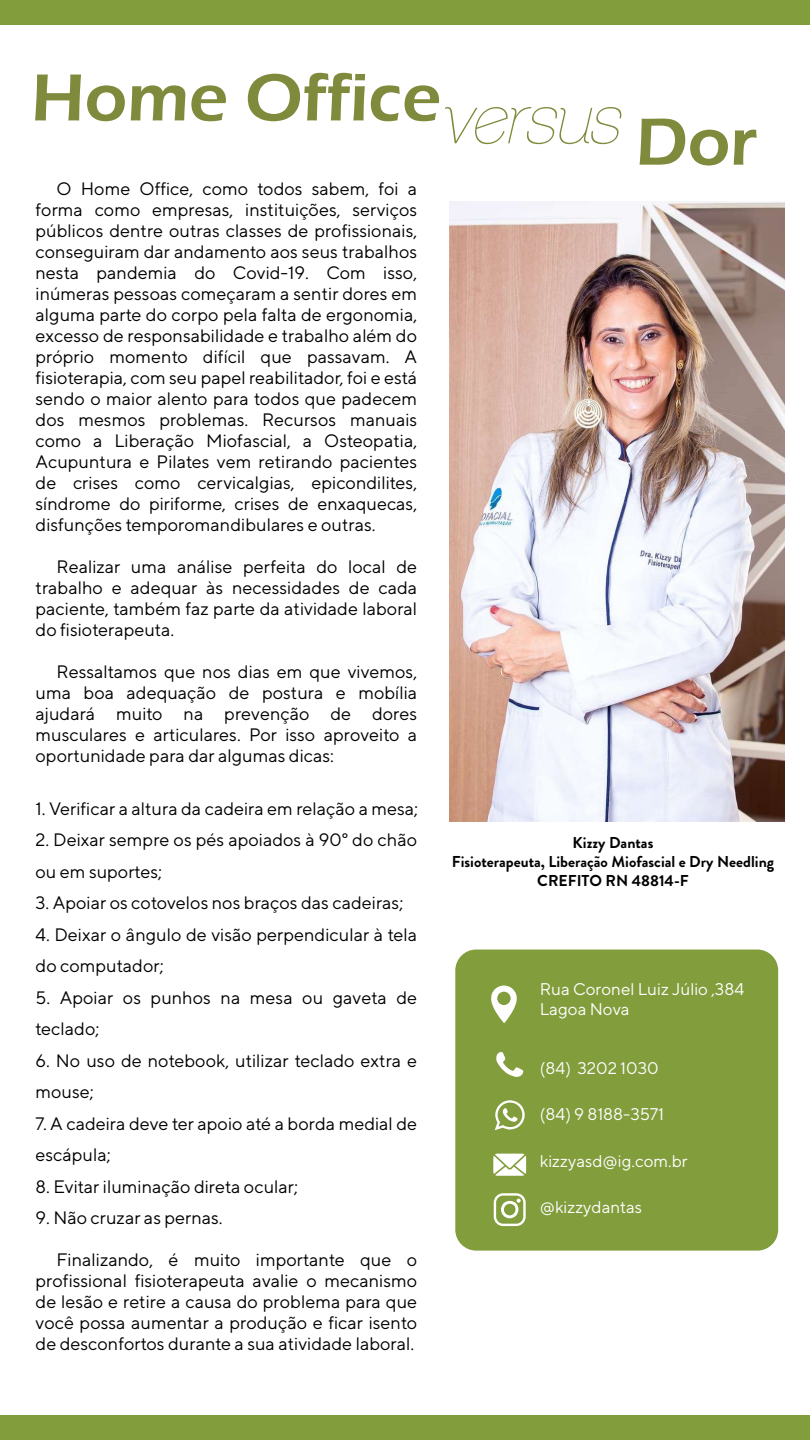
<style>
.page{position:relative;width:810px;height:1440px;background:#fff}
.page>*{position:absolute;margin:0;border:0;box-sizing:border-box;transform-origin:0 0}
.t1{font:600 69px "Eras ITC";color:#808a3c}
.t2{font:18px/21px "TT Norms";color:#000}
.t3{font:16.95px/20.3px "TT Norms";color:#fff}
.t4{font:700 15.75px/18.9px "Brandon Grotesque";color:#000;text-align:center}
.s1{font-family:"Clemente P Dab";font-weight:100;font-style:italic}
</style>
<div class="page">
<div style="left:0;top:0;width:810px;height:24px;background:#829d3c"></div>
<div style="left:0;top:1416px;width:810px;height:24px;background:#829d3c"></div>
<img style="left:449px;top:201px;width:335px;height:621px">
<div style="left:455px;top:950px;width:323px;height:301px;background:#829d3c;border-radius:21px"></div>
<svg style="left:494px;top:1193px;width:32px;height:33px"></svg>
<svg style="left:495px;top:1100px;width:30px;height:30px"></svg>
<svg style="left:491px;top:985px;width:26px;height:38px"></svg>
<svg style="left:493px;top:1154px;width:33px;height:22px"></svg>
<svg style="left:496px;top:1052px;width:28px;height:25px"></svg>
<h1 class="t1" style="left:31px;top:58px;width:728px">Home Office<span class="s1">versus</span> Dor</h1>
<p class="t2" style="left:36px;top:178px;width:383px;text-align:justify;text-indent:21px">O Home Office, como todos sabem, foi a forma como empresas, instituições, serviços públicos dentre outras classes de profissionais, conseguiram dar andamento aos seus trabalhos nesta pandemia do Covid-19. Com isso, inúmeras pessoas começaram a sentir dores em alguma parte do corpo pela falta de ergonomia, excesso de responsabilidade e trabalho além do próprio momento difícil que passavam. A fisioterapia, com seu papel reabilitador, foi e está sendo o maior alento para todos que padecem dos mesmos problemas. Recursos manuais como a Liberação Miofascial, a Osteopatia, Acupuntura e Pilates vem retirando pacientes de crises como cervicalgias, epicondilites, síndrome do piriforme, crises de enxaquecas, disfunções temporomandibulares e outras.</p>
<p class="t2" style="left:36px;top:556px;width:383px;text-align:justify;text-indent:21px">Realizar uma análise perfeita do local de trabalho e adequar às necessidades de cada paciente, também faz parte da atividade laboral do fisioterapeuta.</p>
<p class="t2" style="left:36px;top:661px;width:383px;text-align:justify;text-indent:21px">Ressaltamos que nos dias em que vivemos, uma boa adequação de postura e mobília ajudará muito na prevenção de dores musculares e articulares. Por isso aproveito a oportunidade para dar algumas dicas:</p>
<p class="t2" style="left:36px;top:798px;width:384px">1. Verificar a altura da cadeira em relação a mesa;</p>
<p class="t2" style="left:36px;top:824px;width:383px;line-height:31.5px">2. Deixar sempre os pés apoiados à 90° do chão ou em suportes;</p>
<p class="t2" style="left:36px;top:892px;width:369px">3. Apoiar os cotovelos nos braços das cadeiras;</p>
<p class="t2" style="left:36px;top:918px;width:383px;line-height:31.5px">4. Deixar o ângulo de visão perpendicular à tela do computador;</p>
<p class="t2" style="left:36px;top:981px;width:383px;line-height:31.5px">5. Apoiar os punhos na mesa ou gaveta de teclado;</p>
<p class="t2" style="left:36px;top:1044px;width:383px;line-height:31.5px">6. No uso de notebook, utilizar teclado extra e mouse;</p>
<p class="t2" style="left:36px;top:1107px;width:383px;line-height:31.5px">7. A cadeira deve ter apoio até a borda medial de escápula;</p>
<p class="t2" style="left:36px;top:1176px;width:264px">8. Evitar iluminação direta ocular;</p>
<p class="t2" style="left:36px;top:1207px;width:189px">9. Não cruzar as pernas.</p>
<p class="t2" style="left:36px;top:1249px;width:383px;text-align:justify;text-indent:21px">Finalizando, é muito importante que o profissional fisioterapeuta avalie o mecanismo de lesão e retire a causa do problema para que você possa aumentar a produção e ficar isento de desconfortos durante a sua atividade laboral.</p>
<p class="t4" style="left:452px;top:833px;width:324px">Kizzy Dantas<br>Fisioterapeuta, Liberação Miofascial e Dry Needling<br>CREFITO RN 48814-F</p>
<p class="t3" style="left:540px;top:979px;width:206px">Rua Coronel Luiz Júlio ,384<br>Lagoa Nova</p>
<p class="t3" style="left:540px;top:1058px;width:120px">(84) 3202 1030</p>
<p class="t3" style="left:540px;top:1103px;width:126px">(84) 9 8188-3571</p>
<p class="t3" style="left:540px;top:1151px;width:150px">kizzyasd@ig.com.br</p>
<p class="t3" style="left:540px;top:1196px;width:104px">@kizzydantas</p>
</div>
